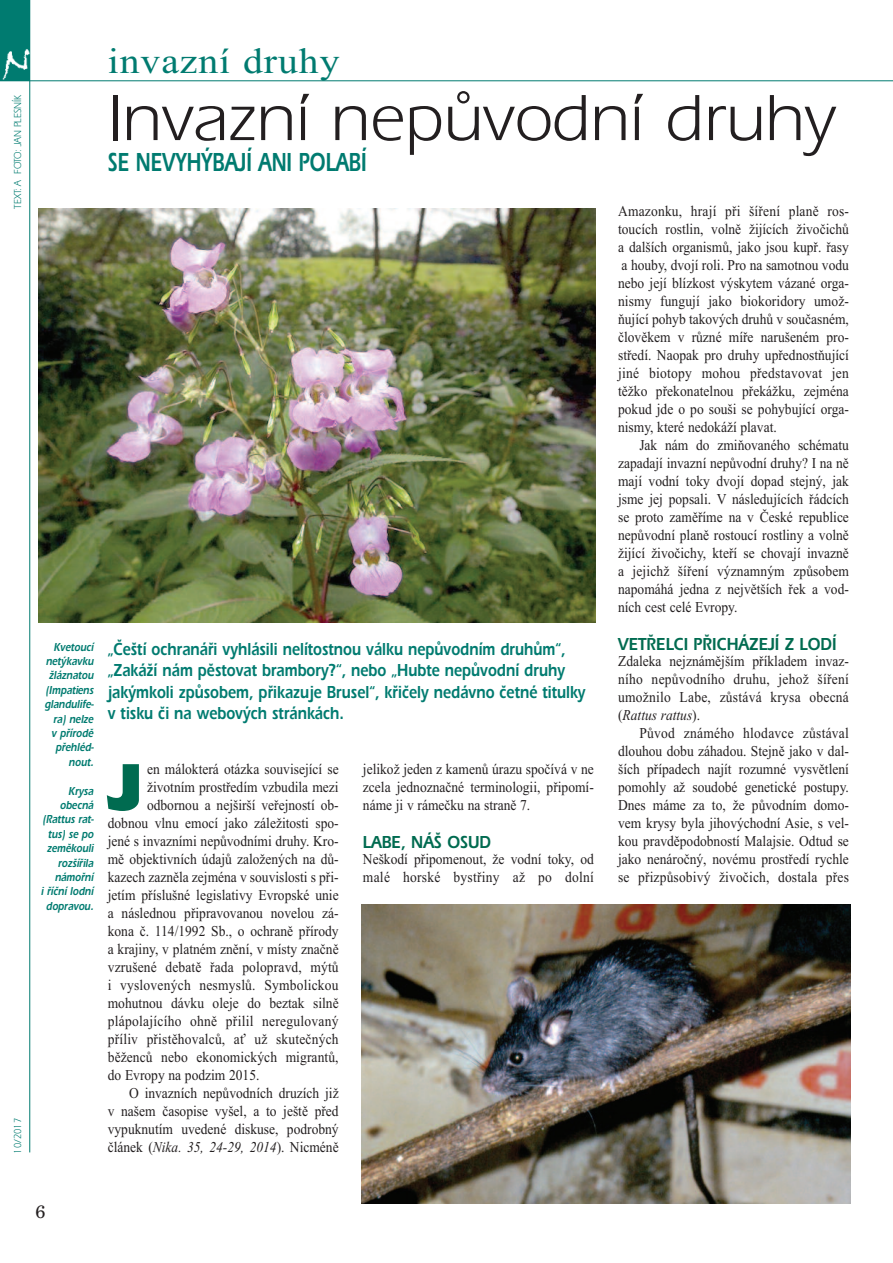
<style>
.page{position:relative;width:893px;height:1263px;background:#fff}
.page>*{position:absolute;margin:0;border:0;box-sizing:border-box;transform-origin:0 0}
.t1{font:700 68.85px "Expect Black CE";color:#006b50;scale:.9 1}
.t2{font:67.5px "Expect CE";color:#231f20}
.t3{font:36px "Times New Roman";letter-spacing:.025em;color:#007b70;scale:1.1 1}
.t4{font:27px "Expect Black CE";color:#007b70;scale:.7 1}
.t5{font:18px/21.6px "Expect Black CE";color:#007b70;scale:.8 1}
.t6{font:18px "Expect Black CE";color:#006b50;scale:.85 1}
.t7{font:18px "Century CE";color:#231f20}
.t8{font:15px/18px "Times New Roman";color:#231f20;text-align:justify;scale:.9 1}
.t9{font:15px "Times New Roman";letter-spacing:.02em;color:#231f20;scale:.9 1}
.t10{font:italic 15px "Times New Roman";color:#231f20;scale:.9 1}
.t11{font:italic 12px/14.4px "Expect Black CE";color:#007b70;text-align:right;scale:.8 1}
.t12{font:10.5px "Expect CE";color:#007b70;scale:.9 1}
.s1{font-style:normal}
.s2{font-style:italic}
</style>
<div class="page">
<img style="left:361px;top:904px;width:489px;height:299px">
<img style="left:38px;top:208px;width:557px;height:414px">
<hr style="left:29px;top:0;width:1px;height:1152px;background:#007b70">
<hr style="left:0;top:80px;width:893px;height:1px;background:#007b70">
<div style="left:0;top:0;width:30px;height:81px;background:#007b70"></div>
<img style="left:2px;top:49px;width:28px;height:31px">
<p class="t12" style="left:14px;top:209px;width:128px;rotate:-90deg">TEXT: A FOTO: JAN PLESNÍK</p>
<p class="t12" style="left:14px;top:1154px;width:41px;rotate:-90deg">10/2017</p>
<h3 class="t3" style="left:108px;top:40px;width:212px">invazní druhy</h3>
<h2 class="t2" style="left:108px;top:95px;width:730px">Invazní nepůvodní druhy</h2>
<h3 class="t4" style="left:108px;top:153px;width:371px">SE NEVYHÝBAJÍ ANI POLABÍ</h3>
<p class="t11" style="left:44px;top:641px;width:65px">Kvetoucí netýkavku žláznatou (Impatiens glandulife&shy;ra) nelze v přírodě přehléd&shy;nout.</p>
<p class="t11" style="left:41px;top:785px;width:69px">Krysa obecná (Rattus rat&shy;tus) se po zeměkouli rozšířila námořní<br>i říční lodní dopravou.</p>
<p class="t5" style="left:108px;top:640px;width:599px">„Čeští ochranáři vyhlásili nelítostnou válku nepůvodním druhům“, „Zakáží nám pěstovat brambory?“, nebo „Hubte nepůvodní druhy jakýmkoli způsobem, přikazuje Brusel“, křičely nedávno četné titulky v tisku či na webových stránkách.</p>
<h1 class="t1" style="left:108px;top:764px;width:40px">J</h1>
<p class="t8" style="left:147px;top:760px;width:214px">en málokterá otázka související se</p>
<p class="t8" style="left:147px;top:778px;width:214px">životním prostředím vzbudila mezi</p>
<p class="t8" style="left:147px;top:796px;width:214px">odbornou a nejširší veřejností ob-</p>
<p class="t8" style="left:108px;top:814px;width:258px">dobnou vlnu emocí jako záležitosti spo-</p>
<p class="t8" style="left:108px;top:832px;width:258px">jené s invazními nepůvodními druhy. Kro-</p>
<p class="t8" style="left:108px;top:850px;width:258px">mě objektivních údajů založených na dů-</p>
<p class="t8" style="left:108px;top:868px;width:258px">kazech zazněla zejména v souvislosti s při-</p>
<p class="t8" style="left:108px;top:886px;width:258px">jetím příslušné legislativy Evropské unie</p>
<p class="t8" style="left:108px;top:904px;width:258px">a následnou připravovanou novelou zá-</p>
<p class="t8" style="left:108px;top:922px;width:258px">kona č. 114/1992 Sb., o ochraně přírody</p>
<p class="t8" style="left:108px;top:940px;width:258px">a krajiny, v platném znění, v místy značně</p>
<p class="t8" style="left:108px;top:958px;width:258px">vzrušené debatě řada polopravd, mýtů</p>
<p class="t8" style="left:108px;top:976px;width:258px">i vyslovených nesmyslů. Symbolickou</p>
<p class="t8" style="left:108px;top:994px;width:258px">mohutnou dávku oleje do beztak silně</p>
<p class="t9" style="left:108px;top:1012px;width:258px">plápolajícího ohně přilil neregulovaný</p>
<p class="t8" style="left:108px;top:1030px;width:258px">příliv přistěhovalců, ať už skutečných</p>
<p class="t8" style="left:108px;top:1048px;width:258px">běženců nebo ekonomických migrantů,</p>
<p class="t8" style="left:108px;top:1066px;width:170px">do Evropy na podzim 2015.</p>
<p class="t8" style="left:129px;top:1084px;width:234px">O invazních nepůvodních druzích již</p>
<p class="t8" style="left:108px;top:1102px;width:258px">v našem časopise vyšel, a to ještě před</p>
<p class="t8" style="left:108px;top:1120px;width:258px">vypuknutím uvedené diskuse, podrobný</p>
<p class="t10" style="left:108px;top:1138px;width:258px"><span class="s1">článek (</span>Nika. 35, 24-29, 2014<span class="s1">). Nicméně</span></p>
<p class="t8" style="left:363px;top:760px;width:258px">jelikož jeden z kamenů úrazu spočívá v ne zcela jednoznačné terminologii, připomí&shy;náme ji v rámečku na straně 7.</p>
<p class="t6" style="left:363px;top:836px;width:152px">LABE, NÁŠ OSUD</p>
<p class="t8" style="left:363px;top:850px;width:258px">Neškodí připomenout, že vodní toky, od malé horské bystřiny až po dolní</p>
<p class="t8" style="left:618px;top:202px;width:258px">Amazonku, hrají při šíření planě ros&shy;toucích rostlin, volně žijících živočichů a dalších organismů, jako jsou kupř. řasy a houby, dvojí roli. Pro na samotnou vodu nebo její blízkost výskytem vázané orga&shy;nismy fungují jako biokoridory umož&shy;ňující pohyb takových druhů v současném, člověkem v různé míře narušeném pro&shy;středí. Naopak pro druhy upřednostňující jiné biotopy mohou představovat jen těžko překonatelnou překážku, zejména pokud jde o po souši se pohybující orga&shy;nismy, které nedokáží plavat.</p>
<p class="t8" style="left:618px;top:436px;width:258px;text-indent:21px">Jak nám do zmiňovaného schématu zapadají invazní nepůvodní druhy? I na ně mají vodní toky dvojí dopad stejný, jak jsme jej popsali. V následujících řádcích se proto zaměříme na v České republice nepůvodní planě rostoucí rostliny a volně žijící živočichy, kteří se chovají invazně a jejichž šíření významným způsobem napomáhá jedna z největších řek a vod&shy;ních cest celé Evropy.</p>
<p class="t6" style="left:618px;top:638px;width:259px">VETŘELCI PŘICHÁZEJÍ Z LODÍ</p>
<p class="t8" style="left:618px;top:652px;width:258px">Zdaleka nejznámějším příkladem invaz&shy;ního nepůvodního druhu, jehož šíření umožnilo Labe, zůstává krysa obecná (<span class="s2">rattus rattus</span>).</p>
<p class="t8" style="left:618px;top:724px;width:258px;text-indent:21px">Původ známého hlodavce zůstával dlouhou dobu záhadou. Stejně jako v dal&shy;ších případech najít rozumné vysvětlení pomohly až soudobé genetické postupy.<br>Dnes máme za to, že původním domo&shy;vem krysy byla jihovýchodní Asie, s vel&shy;kou pravděpodobností Malajsie. Odtud se jako nenáročný, novému prostředí rychle se přizpůsobivý živočich, dostala přes</p>
<p class="t7" style="left:36px;top:1205px;width:12px">6</p>
</div>
